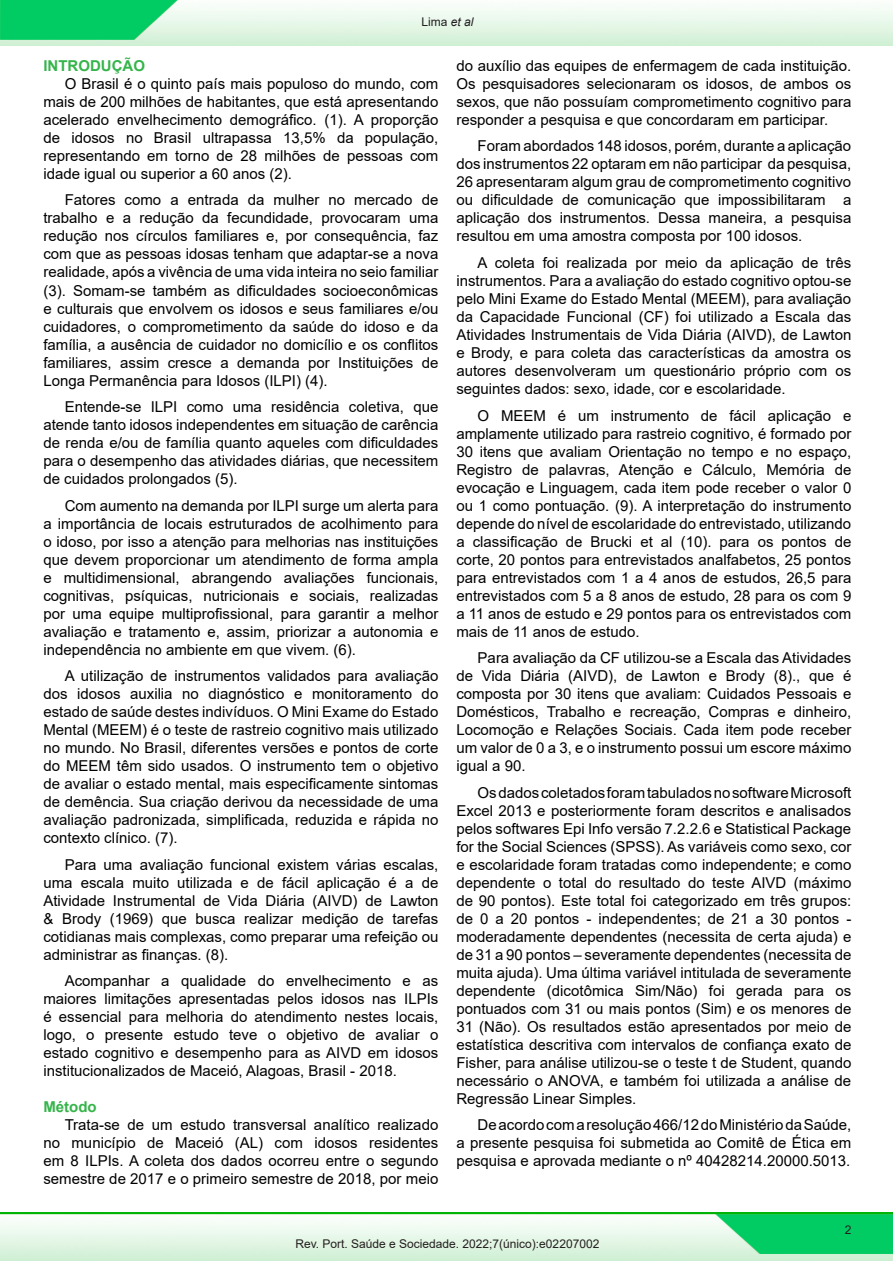
<style>
.page{position:relative;width:893px;height:1263px;background:#fff}
.page>*{position:absolute;margin:0;border:0;box-sizing:border-box;transform-origin:0 0}
.Texto{font:15px/18px "Arial";color:#000;text-align:justify}
.Títulos_Texto{font:700 15px "Arial";color:#35b44a}
.t1{font:12px "Arial";color:#231f20}
.s1{font-style:italic}
</style>
<div class="page">
<img style="left:1px;top:1212px;width:892px;height:48px">
<img style="left:1px;top:0;width:892px;height:45px">
<p class="t1" style="left:421px;top:13px;width:54px">Lima <span class="s1">et al</span></p>
<p class="Títulos_Texto" style="left:43px;top:55px;width:103px">INTRODUÇÃO</p>
<p class="Texto" style="left:43px;top:75px;width:396px;text-indent:21px">O Brasil é o quinto país mais populoso do mundo, com mais de 200 milhões de habitantes, que está apresentando acelerado envelhecimento demográfico. (1). A proporção de idosos no Brasil ultrapassa 13,5% da população, representando em torno de 28 milhões de pessoas com idade igual ou superior a 60 anos (2).</p>
<p class="Texto" style="left:43px;top:191px;width:396px;text-indent:21px">Fatores como a entrada da mulher no mercado de trabalho e a redução da fecundidade, provocaram uma redução nos círculos familiares e, por consequência, faz com que as pessoas idosas tenham que adaptar-se a nova realidade, após a vivência de uma vida inteira no seio familiar (3). Somam-se também as dificuldades socioeconômicas e culturais que envolvem os idosos e seus familiares e/ou cuidadores, o comprometimento da saúde do idoso e da família, a ausência de cuidador no domicílio e os conflitos familiares, assim cresce a demanda por Instituições de Longa Permanência para Idosos (ILPI) (4).</p>
<p class="Texto" style="left:43px;top:398px;width:396px;text-indent:21px">Entende-se ILPI como uma residência coletiva, que atende tanto idosos independentes em situação de carência de renda e/ou de família quanto aqueles com dificuldades para o desempenho das atividades diárias, que necessitem de cuidados prolongados (5).</p>
<p class="Texto" style="left:43px;top:496px;width:396px;text-indent:21px">Com aumento na demanda por ILPI surge um alerta para a importância de locais estruturados de acolhimento para o idoso, por isso a atenção para melhorias nas instituições que devem proporcionar um atendimento de forma ampla e multidimensional, abrangendo avaliações funcionais, cognitivas, psíquicas, nutricionais e sociais, realizadas por uma equipe multiprofissional, para garantir a melhor avaliação e tratamento e, assim, priorizar a autonomia e independência no ambiente em que vivem. (6).</p>
<p class="Texto" style="left:43px;top:667px;width:396px;text-indent:21px">A utilização de instrumentos validados para avaliação dos idosos auxilia no diagnóstico e monitoramento do estado de saúde destes indivíduos. O Mini Exame do Estado Mental (MEEM) é o teste de rastreio cognitivo mais utilizado no mundo. No Brasil, diferentes versões e pontos de corte do MEEM têm sido usados. O instrumento tem o objetivo de avaliar o estado mental, mais especificamente sintomas de demência. Sua criação derivou da necessidade de uma avaliação padronizada, simplificada, reduzida e rápida no contexto clínico. (7).</p>
<p class="Texto" style="left:43px;top:855px;width:396px;text-indent:21px">Para uma avaliação funcional existem várias escalas, uma escala muito utilizada e de fácil aplicação é a de Atividade Instrumental de Vida Diária (AIVD) de Lawton &amp; Brody (1969) que busca realizar medição de tarefas cotidianas mais complexas, como preparar uma refeição ou administrar as finanças. (8).</p>
<p class="Texto" style="left:43px;top:972px;width:396px;text-indent:21px">Acompanhar a qualidade do envelhecimento e as maiores limitações apresentadas pelos idosos nas ILPIs é essencial para melhoria do atendimento nestes locais, logo, o presente estudo teve o objetivo de avaliar o estado cognitivo e desempenho para as AIVD em idosos institucionalizados de Maceió, Alagoas, Brasil - 2018.</p>
<p class="Títulos_Texto" style="left:43px;top:1096px;width:55px">Método</p>
<p class="Texto" style="left:43px;top:1116px;width:396px;text-indent:21px">Trata-se de um estudo transversal analítico realizado no município de Maceió (AL) com idosos residentes em 8 ILPIs. A coleta dos dados ocorreu entre o segundo semestre de 2017 e o primeiro semestre de 2018, por meio</p>
<p class="Texto" style="left:456px;top:57px;width:396px">do auxílio das equipes de enfermagem de cada instituição.<br>Os pesquisadores selecionaram os idosos, de ambos os sexos, que não possuíam comprometimento cognitivo para responder a pesquisa e que concordaram em participar.</p>
<p class="Texto" style="left:456px;top:137px;width:396px;text-indent:21px">Foram abordados 148 idosos, porém, durante a aplicação dos instrumentos 22 optaram em não participar da pesquisa, 26 apresentaram algum grau de comprometimento cognitivo ou dificuldade de comunicação que impossibilitaram a aplicação dos instrumentos. Dessa maneira, a pesquisa resultou em uma amostra composta por 100 idosos.</p>
<p class="Texto" style="left:456px;top:254px;width:396px;text-indent:21px">A coleta foi realizada por meio da aplicação de três instrumentos. Para a avaliação do estado cognitivo optou-se pelo Mini Exame do Estado Mental (MEEM), para avaliação da Capacidade Funcional (CF) foi utilizado a Escala das Atividades Instrumentais de Vida Diária (AIVD), de Lawton e Brody, e para coleta das características da amostra os autores desenvolveram um questionário próprio com os seguintes dados: sexo, idade, cor e escolaridade.</p>
<p class="Texto" style="left:456px;top:406px;width:396px;text-indent:21px">O MEEM é um instrumento de fácil aplicação e amplamente utilizado para rastreio cognitivo, é formado por 30 itens que avaliam Orientação no tempo e no espaço, Registro de palavras, Atenção e Cálculo, Memória de evocação e Linguagem, cada item pode receber o valor 0 ou 1 como pontuação. (9). A interpretação do instrumento depende do nível de escolaridade do entrevistado, utilizando a classificação de Brucki et al (10). para os pontos de corte, 20 pontos para entrevistados analfabetos, 25 pontos para entrevistados com 1 a 4 anos de estudos, 26,5 para entrevistados com 5 a 8 anos de estudo, 28 para os com 9 a 11 anos de estudo e 29 pontos para os entrevistados com mais de 11 anos de estudo.</p>
<p class="Texto" style="left:456px;top:649px;width:396px;text-indent:21px">Para avaliação da CF utilizou-se a Escala das Atividades de Vida Diária (AIVD), de Lawton e Brody (8)., que é composta por 30 itens que avaliam: Cuidados Pessoais e Domésticos, Trabalho e recreação, Compras e dinheiro, Locomoção e Relações Sociais. Cada item pode receber um valor de 0 a 3, e o instrumento possui um escore máximo igual a 90.</p>
<p class="Texto" style="left:456px;top:783px;width:396px;text-indent:21px">Os dados coletados foram tabulados no software Microsoft Excel 2013 e posteriormente foram descritos e analisados pelos softwares Epi Info versão 7.2.2.6 e Statistical Package for the Social Sciences (SPSS). As variáveis como sexo, cor e escolaridade foram tratadas como independente; e como dependente o total do resultado do teste AIVD (máximo de 90 pontos). Este total foi categorizado em três grupos: de 0 a 20 pontos - independentes; de 21 a 30 pontos - moderadamente dependentes (necessita de certa ajuda) e de 31 a 90 pontos – severamente dependentes (necessita de muita ajuda). Uma última variável intitulada de severamente dependente (dicotômica Sim/Não) foi gerada para os pontuados com 31 ou mais pontos (Sim) e os menores de 31 (Não). Os resultados estão apresentados por meio de estatística descritiva com intervalos de confiança exato de Fisher, para análise utilizou-se o teste t de Student, quando necessário o ANOVA, e também foi utilizada a análise de Regressão Linear Simples.</p>
<p class="Texto" style="left:456px;top:1116px;width:396px;text-indent:21px">De acordo com a resolução 466/12 do Ministério da Saúde, a presente pesquisa foi submetida ao Comitê de Ética em pesquisa e aprovada mediante o nº 40428214.20000.5013.</p>
<p class="t1" style="left:845px;top:1221px;width:8px">2</p>
<p class="t1" style="left:295px;top:1235px;width:305px">Rev. Port. Saúde e Sociedade. 2022;7(único):e02207002</p>
</div>
